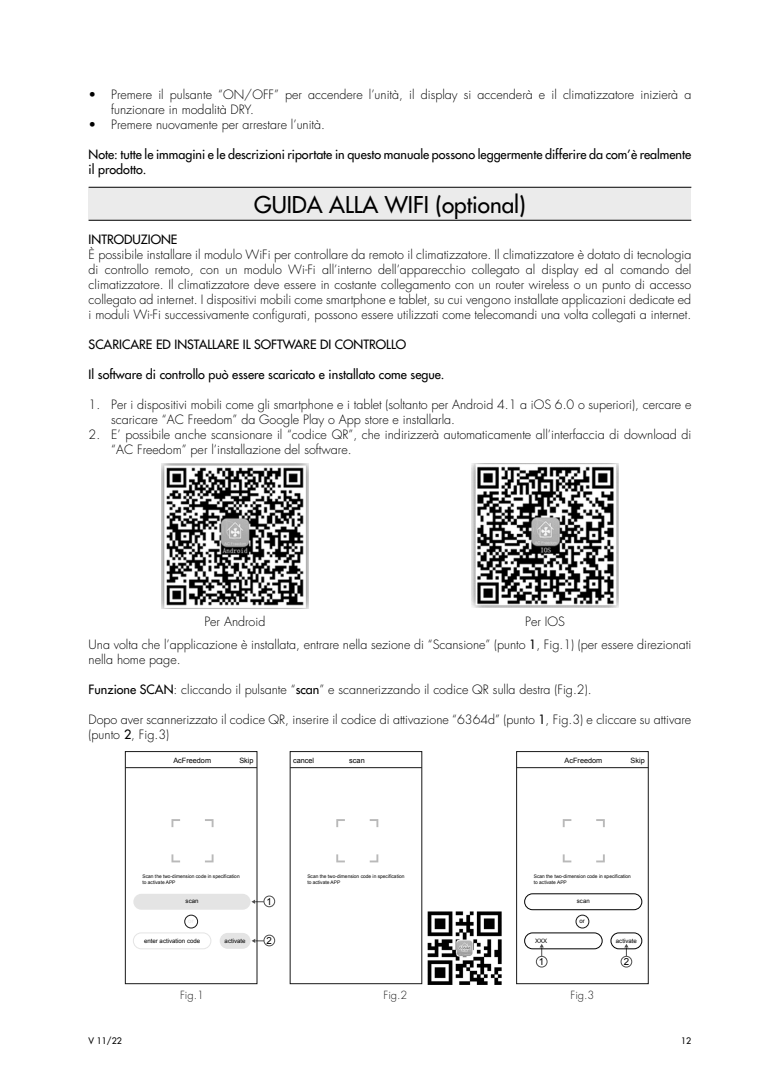
<style>
.page{position:relative;width:780px;height:1088px;background:#fff}
.page>*{position:absolute;margin:0;border:0;box-sizing:border-box;transform-origin:0 0}
.t1{font:22.5px "Futura LT";color:#000}
.t2{font:300 12.5px/15px "Futura LT";color:#000}
.t3{font:12.5px/15px "Futura LT";color:#000}
.t4{font:300 11px "Futura LT";color:#1d1d1d}
.t5{font:9.75px "Arial";color:#000}
.t6{font:8.75px "Futura LT";color:#000}
.t7{font:7.25px "Arial";color:#000}
.t8{font:6.12px "Arial";color:#000}
.t9{font:4.88px/5.9px "Arial";color:#000}
.s1{font-weight:400}
</style>
<div class="page">
<div style="left:89px;top:187px;width:602px;height:33px;background:#ebebeb"></div>
<hr style="left:89px;top:187px;width:602px;height:1px;background:#000">
<hr style="left:89px;top:220px;width:602px;height:1px;background:#000">
<img style="left:161px;top:463px;width:148px;height:146px">
<img style="left:471px;top:463px;width:148px;height:144px">
<svg style="left:205px;top:854px;width:8px;height:8px"></svg>
<svg style="left:171px;top:854px;width:9px;height:8px"></svg>
<svg style="left:171px;top:819px;width:9px;height:8px"></svg>
<svg style="left:205px;top:819px;width:8px;height:8px"></svg>
<svg style="left:251px;top:899px;width:13px;height:5px"></svg>
<svg style="left:251px;top:939px;width:13px;height:4px"></svg>
<div style="left:264px;top:896px;width:11px;height:11px;border:1px solid #4d4d4d;border-radius:50%"></div>
<div style="left:264px;top:935px;width:11px;height:11px;border:1px solid #4d4d4d;border-radius:50%"></div>
<div style="left:125px;top:751px;width:132px;height:233px;border:1px solid #181818"></div>
<hr style="left:125px;top:767px;width:132px;height:1px;background:#181818">
<div style="left:133px;top:894px;width:117px;height:16px;background:#e4e4e4;border-radius:8px"></div>
<div style="left:133px;top:932px;width:78px;height:17px;border:1px solid #e4e4e4;border-radius:8px"></div>
<div style="left:220px;top:933px;width:30px;height:16px;background:#e4e4e4;border-radius:8px"></div>
<div style="left:184px;top:915px;width:14px;height:13px;border:1px solid #181818;border-radius:50%"></div>
<svg style="left:596px;top:854px;width:8px;height:8px"></svg>
<svg style="left:562px;top:854px;width:9px;height:8px"></svg>
<svg style="left:562px;top:819px;width:9px;height:8px"></svg>
<svg style="left:596px;top:819px;width:8px;height:8px"></svg>
<svg style="left:539px;top:944px;width:5px;height:12px"></svg>
<svg style="left:624px;top:944px;width:4px;height:12px"></svg>
<div style="left:536px;top:956px;width:11px;height:11px;border:1px solid #4d4d4d;border-radius:50%"></div>
<div style="left:620px;top:956px;width:12px;height:11px;border:1px solid #4d4d4d;border-radius:50%"></div>
<div style="left:516px;top:751px;width:132px;height:233px;border:1px solid #181818"></div>
<hr style="left:516px;top:767px;width:132px;height:1px;background:#181818">
<div style="left:524px;top:893px;width:118px;height:17px;border:1px solid #000;border-radius:8px"></div>
<div style="left:524px;top:932px;width:78px;height:17px;border:1px solid #000;border-radius:8px"></div>
<div style="left:610px;top:932px;width:32px;height:17px;border:1px solid #000;border-radius:8px"></div>
<div style="left:575px;top:915px;width:14px;height:13px;border:1px solid #181818;border-radius:50%"></div>
<svg style="left:370px;top:854px;width:8px;height:8px"></svg>
<svg style="left:336px;top:854px;width:9px;height:8px"></svg>
<svg style="left:336px;top:819px;width:9px;height:8px"></svg>
<svg style="left:370px;top:819px;width:8px;height:8px"></svg>
<div style="left:290px;top:751px;width:132px;height:233px;border:1px solid #181818"></div>
<hr style="left:290px;top:767px;width:132px;height:1px;background:#181818">
<img style="left:427px;top:911px;width:74px;height:73px">
<p class="t2" style="left:111px;top:87px;width:581px;text-indent:-22px">• Premere il pulsante “ON/OFF” per accendere l’unità, il display si accenderà e il climatizzatore inizierà a funzionare in modalità DRY.</p>
<p class="t2" style="left:89px;top:117px;width:238px">• Premere nuovamente per arrestare l’unità.</p>
<p class="t3" style="left:89px;top:146px;width:604px">Note: tutte le immagini e le descrizioni riportate in questo manuale possono leggermente differire da com’è realmente il prodotto.</p>
<h1 class="t1" style="left:254px;top:190px;width:273px">GUIDA ALLA WIFI (optional)</h1>
<p class="t3" style="left:89px;top:232px;width:90px">INTRODUZIONE</p>
<p class="t2" style="left:89px;top:247px;width:604px;text-align:justify">È possibile installare il modulo WiFi per controllare da remoto il climatizzatore. Il climatizzatore è dotato di tecnologia di controllo remoto, con un modulo Wi-Fi all’interno dell’apparecchio collegato al display ed al comando del climatizzatore. Il climatizzatore deve essere in costante collegamento con un router wireless o un punto di accesso collegato ad internet. I dispositivi mobili come smartphone e tablet, su cui vengono installate applicazioni dedicate ed i moduli Wi-Fi successivamente configurati, possono essere utilizzati come telecomandi una volta collegati a internet.</p>
<p class="t3" style="left:89px;top:337px;width:319px">SCARICARE ED INSTALLARE IL SOFTWARE DI CONTROLLO</p>
<p class="t3" style="left:89px;top:367px;width:357px">Il software di controllo può essere scaricato e installato come segue.</p>
<p class="t2" style="left:111px;top:397px;width:581px;text-indent:-22px">1. Per i dispositivi mobili come gli smartphone e i tablet (soltanto per Android 4.1 a iOS 6.0 o superiori), cercare e scaricare “AC Freedom” da Google Play o App store e installarla.</p>
<p class="t2" style="left:111px;top:427px;width:581px;text-indent:-22px">2. E’ possibile anche scansionare il “codice QR”, che indirizzerà automaticamente all’interfaccia di download di “AC Freedom” per l’installazione del software.</p>
<p class="t2" style="left:204px;top:614px;width:63px">Per Android</p>
<p class="t2" style="left:525px;top:614px;width:41px">Per IOS</p>
<p class="t2" style="left:89px;top:637px;width:604px">Una volta che l’applicazione è installata, entrare nella sezione di “Scansione” (punto <span class="s1">1</span>, Fig.1) (per essere direzionati nella home page.</p>
<p class="t2" style="left:89px;top:682px;width:504px"><span class="s1">Funzione SCAN</span>: cliccando il pulsante “<span class="s1">scan</span>” e scannerizzando il codice QR sulla destra (Fig.2).</p>
<p class="t2" style="left:89px;top:712px;width:604px">Dopo aver scannerizzato il codice QR, inserire il codice di attivazione “6364d” (punto <span class="s1">1</span>, Fig.3) e cliccare su attivare (punto <span class="s1">2</span>, Fig.3)</p>
<p class="t7" style="left:173px;top:755px;width:39px">AcFreedom</p>
<p class="t7" style="left:239px;top:756px;width:16px">Skip</p>
<p class="t7" style="left:293px;top:756px;width:23px">cancel</p>
<p class="t7" style="left:349px;top:755px;width:17px">scan</p>
<p class="t7" style="left:564px;top:755px;width:39px">AcFreedom</p>
<p class="t7" style="left:630px;top:756px;width:16px">Skip</p>
<p class="t9" style="left:142px;top:873px;width:99px">Scan the two-dimension code in specification to activate APP</p>
<p class="t9" style="left:307px;top:873px;width:99px">Scan the two-dimension code in specification to activate APP</p>
<p class="t9" style="left:533px;top:873px;width:99px">Scan the two-dimension code in specification to activate APP</p>
<p class="t8" style="left:186px;top:897px;width:14px">scan</p>
<p class="t8" style="left:144px;top:937px;width:58px">enter activation code</p>
<p class="t8" style="left:225px;top:937px;width:22px">activate</p>
<p class="t5" style="left:266px;top:895px;width:7px">1</p>
<p class="t5" style="left:266px;top:934px;width:7px">2</p>
<p class="t8" style="left:577px;top:897px;width:14px">scan</p>
<p class="t8" style="left:579px;top:917px;width:7px">or</p>
<p class="t8" style="left:535px;top:937px;width:14px">XXX</p>
<p class="t8" style="left:616px;top:937px;width:22px">activate</p>
<p class="t5" style="left:538px;top:955px;width:7px">1</p>
<p class="t5" style="left:623px;top:955px;width:7px">2</p>
<p class="t4" style="left:180px;top:988px;width:25px">Fig.1</p>
<p class="t4" style="left:383px;top:988px;width:25px">Fig.2</p>
<p class="t4" style="left:570px;top:988px;width:25px">Fig.3</p>
<p class="t6" style="left:89px;top:1035px;width:35px">V 11/22</p>
<p class="t6" style="left:681px;top:1035px;width:12px">12</p>
</div>
